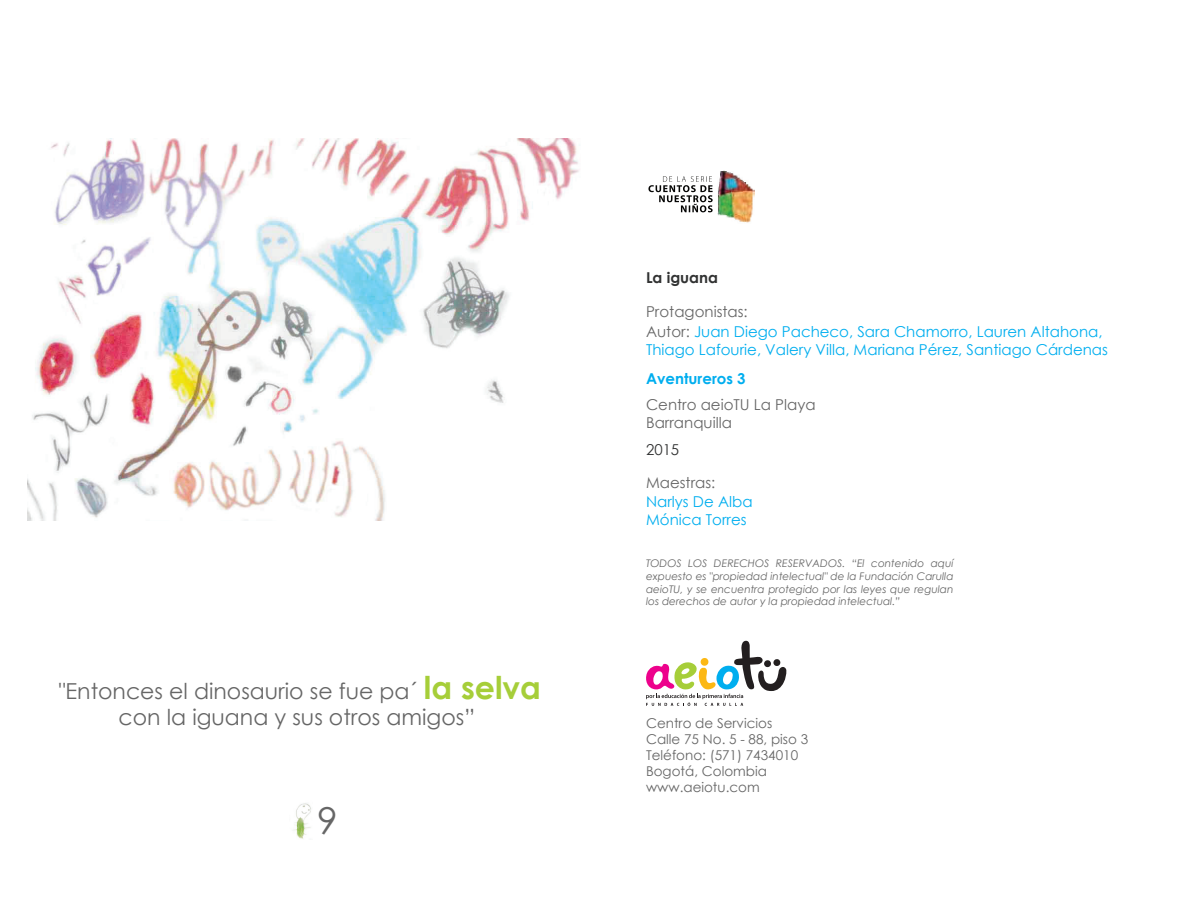
<style>
.page{position:relative;width:1188px;height:918px;background:#fff}
.page>*{position:absolute;margin:0;border:0;box-sizing:border-box;transform-origin:0 0}
.t1{font:37.05px "Century Gothic";color:#666}
.t2{font:22.05px/26.4px "Century Gothic";color:#666;text-align:center}
.t3{font:15px/18px "Century Gothic";color:#00aeef}
.t4{font:15px/18px "Century Gothic";color:#666}
.t5{font:700 15px "Century Gothic";color:#00aeef}
.t6{font:700 15px "Century Gothic";color:#313232}
.t7{font:15px "Century Gothic";color:#313232}
.t8{font:13.5px/16.2px "Century Gothic";color:#666}
.t9{font:italic 10.5px/12.6px "Century Gothic";color:#666;text-align:justify}
.s1{font-weight:700;font-size:31.5px;color:#a6ce39}
.s2{color:#666}
</style>
<div class="page">
<img style="left:293px;top:803px;width:18px;height:36px">
<svg style="left:646px;top:641px;width:140px;height:65px"></svg>
<img style="left:717px;top:171px;width:38px;height:52px">
<svg style="left:648px;top:176px;width:65px;height:36px"></svg>
<img style="left:28px;top:138px;width:551px;height:382px">
<h2 class="t2" style="left:59px;top:677px;width:484px">"Entonces el dinosaurio se fue pa´ <span class="s1">la selva </span>con la iguana y sus otros amigos”</h2>
<h1 class="t1" style="left:317px;top:795px;width:22px">9</h1>
<h3 class="t6" style="left:646px;top:266px;width:73px">La iguana</h3>
<h3 class="t4" style="left:646px;top:303px;width:103px">Protagonistas:</h3>
<h3 class="t3" style="left:646px;top:323px;width:463px"><span class="s2">Autor:</span> Juan Diego Pacheco, Sara Chamorro, Lauren Altahona,<br>Thiago Lafourie, Valery Villa, Mariana Pérez, Santiago Cárdenas</h3>
<h3 class="t5" style="left:646px;top:367px;width:101px">Aventureros 3</h3>
<h3 class="t4" style="left:646px;top:395px;width:171px">Centro aeioTU La Playa<br>Barranquilla</h3>
<h3 class="t7" style="left:646px;top:439px;width:35px">2015</h3>
<h3 class="t4" style="left:646px;top:473px;width:71px">Maestras:</h3>
<h3 class="t3" style="left:646px;top:492px;width:108px">Narlys De Alba<br>Mónica Torres</h3>
<p class="t9" style="left:646px;top:557px;width:309px">TODOS LOS DERECHOS RESERVADOS. “El contenido aquí expuesto es "propiedad intelectual" de la Fundación Carulla aeioTU, y se encuentra protegido por las leyes que regulan los derechos de autor y la propiedad intelectual.”</p>
<p class="t8" style="left:646px;top:714px;width:164px">Centro de Servicios<br>Calle 75 No. 5 - 88, piso 3<br>Teléfono: (571) 7434010<br>Bogotá, Colombia www.aeiotu.com</p>
</div>
